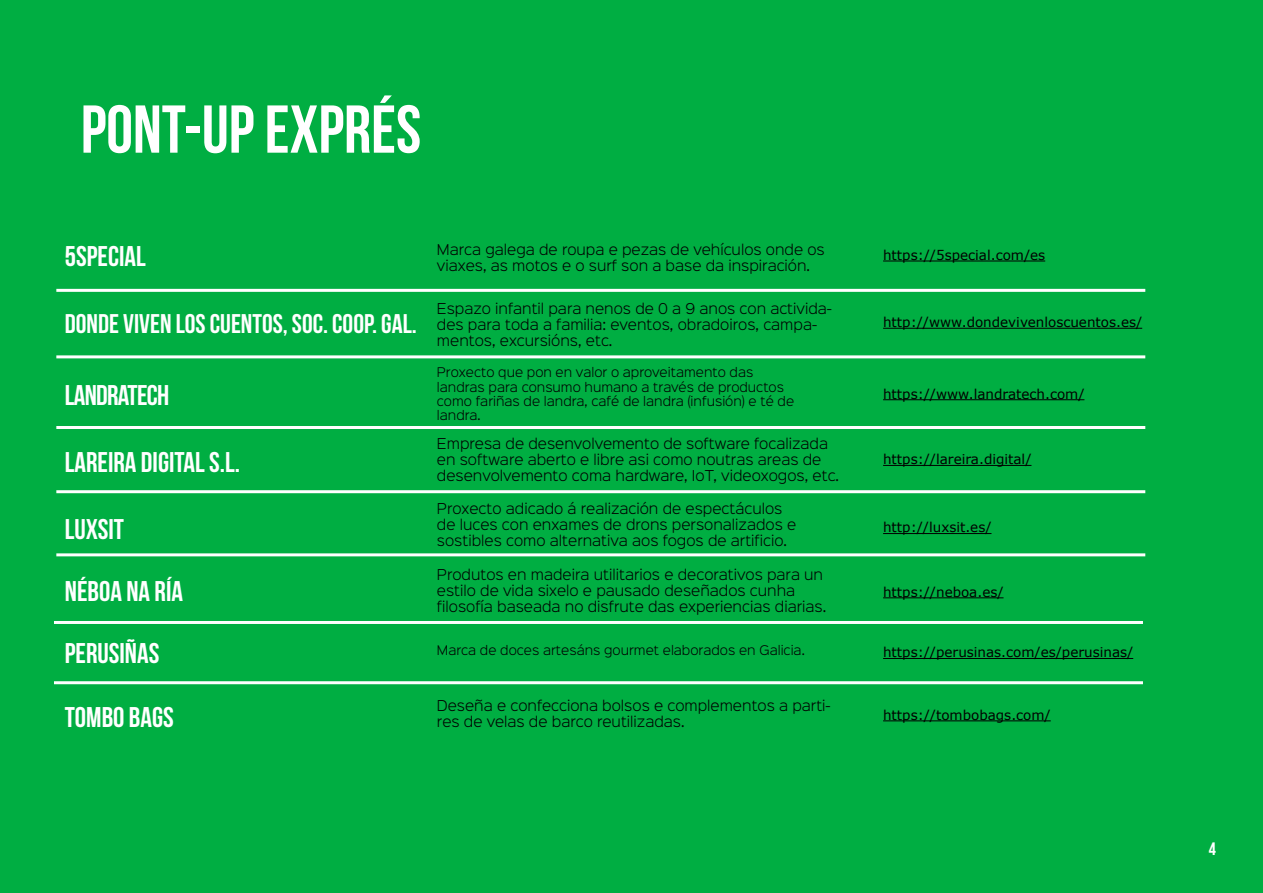
<style>
.page{position:relative;width:1263px;height:893px;background:#00ae42}
.page>*{position:absolute;margin:0;border:0;box-sizing:border-box;transform-origin:0 0}
.t1{font:67.5px "Bebas Neue";color:#fff}
.t2{font:28.5px "Bebas Neue";color:#fff}
.t3{font:28.5px "Bebas Neue";letter-spacing:-.025em;color:#fff}
.t4{font:27px "Bebas Neue";color:#fff}
.t5{font:18px "Bebas Neue";color:#fff}
.t6{font:300 13.5px/16.2px "Sinkin Sans 300";color:#000}
.t7{font:13.5px "Verdana";color:#000}
.t8{font:300 12px/14.4px "Sinkin Sans 300";color:#000}
</style>
<div class="page">
<hr style="left:56px;top:289px;width:1089px;height:3px;background:#fff">
<hr style="left:56px;top:355px;width:1089px;height:3px;background:#fff">
<hr style="left:56px;top:426px;width:1089px;height:3px;background:#fff">
<hr style="left:56px;top:490px;width:1089px;height:3px;background:#fff">
<hr style="left:56px;top:553px;width:1089px;height:3px;background:#fff">
<hr style="left:54px;top:621px;width:1089px;height:3px;background:#fff">
<hr style="left:54px;top:681px;width:1089px;height:3px;background:#fff">
<hr style="left:883px;top:261px;width:162px;height:1px;background:#000">
<hr style="left:883px;top:328px;width:259px;height:1px;background:#000">
<hr style="left:883px;top:465px;width:148px;height:1px;background:#000">
<hr style="left:883px;top:533px;width:108px;height:1px;background:#000">
<hr style="left:883px;top:658px;width:250px;height:1px;background:#000">
<hr style="left:883px;top:720px;width:168px;height:1px;background:#000">
<hr style="left:883px;top:597px;width:120px;height:1px;background:#000">
<hr style="left:883px;top:399px;width:201px;height:1px;background:#000">
<h1 class="t1" style="left:81px;top:92px;width:342px">PONT-UP EXPRÉS</h1>
<h2 class="t2" style="left:65px;top:241px;width:82px">5SPECIAL</h2>
<h3 class="t4" style="left:65px;top:309px;width:354px">DONDE VIVEN LOS CUENTOS, SOC. COOP. GAL.</h3>
<p class="t6" style="left:437px;top:241px;width:389px">Marca galega de roupa e pezas de vehículos onde os viaxes, as motos e o surf son a base da inspiración.</p>
<p class="t7" style="left:883px;top:246px;width:164px">https://5special.com/es</p>
<p class="t6" style="left:437px;top:299px;width:397px">Espazo infantil para nenos de 0 a 9 anos con activida&shy;des para toda a familia: eventos, obradoiros, campa&shy;mentos, excursións, etc.</p>
<p class="t7" style="left:883px;top:314px;width:261px">http://www.dondevivenloscuentos.es/</p>
<p class="t8" style="left:437px;top:364px;width:359px">Proxecto que pon en valor o aproveitamento das landras para consumo humano a través de productos como fariñas de landra, café de landra (infusión) e té de landra.</p>
<h2 class="t3" style="left:65px;top:379px;width:106px">LANDRATECH</h2>
<p class="t7" style="left:883px;top:385px;width:203px">https://www.landratech.com/</p>
<h2 class="t2" style="left:65px;top:446px;width:177px">LAREIRA DIGITAL S.L.</h2>
<h2 class="t2" style="left:65px;top:514px;width:61px">LUXSIT</h2>
<p class="t6" style="left:437px;top:434px;width:404px">Empresa de desenvolvemento de software focalizada en software aberto e libre asi como noutras areas de desenvolvemento coma hardware, IoT, videoxogos, etc.</p>
<p class="t6" style="left:437px;top:499px;width:361px">Proxecto adicado á realización de espectáculos de luces con enxames de drons personalizados e sostibles como alternativa aos fogos de artificio.</p>
<p class="t7" style="left:883px;top:451px;width:150px">https://lareira.digital/</p>
<p class="t7" style="left:883px;top:519px;width:110px">http://luxsit.es/</p>
<h2 class="t2" style="left:65px;top:575px;width:120px">NÉBOA NA RÍA</h2>
<p class="t6" style="left:437px;top:565px;width:391px">Produtos en madeira utilitarios e decorativos para un estilo de vida sixelo e pausado deseñados cunha filosofía baseada no disfrute das experiencias diarias.</p>
<p class="t7" style="left:883px;top:583px;width:122px">https://neboa.es/</p>
<h2 class="t2" style="left:65px;top:638px;width:96px">PERUSIÑAS</h2>
<p class="t8" style="left:437px;top:642px;width:369px">Marca de doces artesáns gourmet elaborados en Galicia.</p>
<p class="t7" style="left:883px;top:644px;width:252px">https://perusinas.com/es/perusinas/</p>
<h2 class="t2" style="left:65px;top:701px;width:111px">TOMBO BAGS</h2>
<p class="t6" style="left:437px;top:696px;width:395px">Deseña e confecciona bolsos e complementos a parti&shy;res de velas de barco reutilizadas.</p>
<p class="t7" style="left:883px;top:706px;width:169px">https://tombobags.com/</p>
<h3 class="t5" style="left:1209px;top:839px;width:9px">4</h3>
</div>
